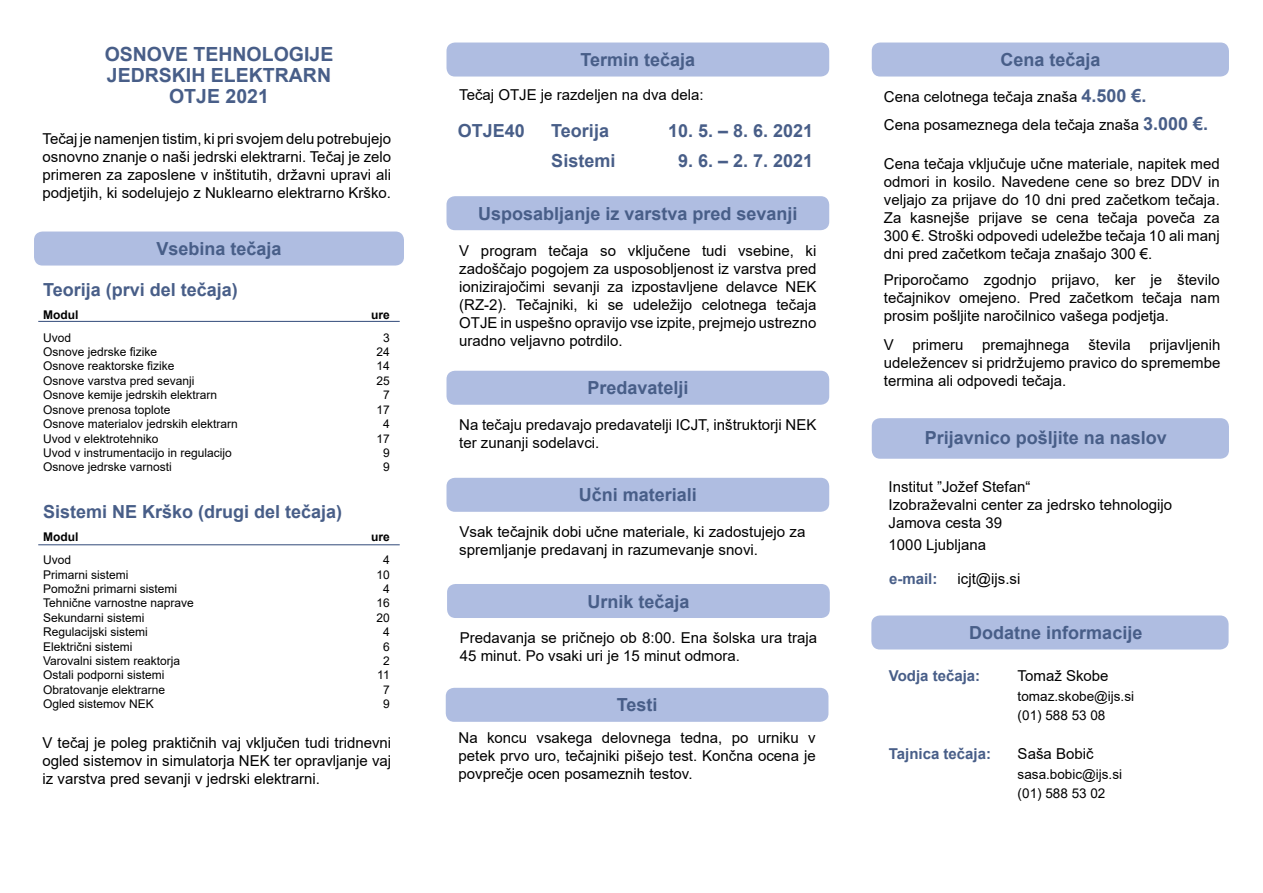
<style>
.page{position:relative;width:1263px;height:893px;background:#fff}
.page>*{position:absolute;margin:0;border:0;box-sizing:border-box;transform-origin:0 0}
.t1{font:700 19.5px/21px "Arial";color:#485e88;text-align:center}
.t2{font:700 18px "Arial";color:#485e88}
.t3{font:15px/18px "Arial";color:#000;text-align:justify}
.t4{font:700 15px "Arial";color:#485e88}
.t5{font:13.5px/19.5px "Arial";color:#000}
.t6{font:12px "Arial";color:#000}
.t7{font:700 12px "Arial";color:#000}
.s1{font-weight:700;font-size:18px;color:#485e88}
</style>
<div class="page">
<div style="left:34px;top:232px;width:370px;height:34px;background:#afbde1;border-radius:9px"></div>
<div style="left:446px;top:43px;width:383px;height:34px;background:#afbde1;border-radius:9px"></div>
<div style="left:447px;top:584px;width:383px;height:34px;background:#afbde1;border-radius:9px"></div>
<div style="left:872px;top:43px;width:357px;height:34px;background:#afbde1;border-radius:9px"></div>
<div style="left:446px;top:371px;width:383px;height:34px;background:#afbde1;border-radius:9px"></div>
<div style="left:446px;top:196px;width:383px;height:34px;background:#afbde1;border-radius:9px"></div>
<div style="left:446px;top:478px;width:383px;height:34px;background:#afbde1;border-radius:9px"></div>
<div style="left:446px;top:688px;width:382px;height:34px;background:#afbde1;border-radius:9px"></div>
<hr style="left:38px;top:321px;width:362px;height:1px;background:#485e88">
<hr style="left:38px;top:544px;width:362px;height:1px;background:#485e88">
<div style="left:871px;top:615px;width:357px;height:34px;background:#afbde1;border-radius:9px"></div>
<div style="left:872px;top:418px;width:357px;height:41px;background:#afbde1;border-radius:9px"></div>
<h1 class="t1" style="left:105px;top:44px;width:230px">OSNOVE TEHNOLOGIJE<br>JEDRSKIH ELEKTRARN<br>OTJE 2021</h1>
<p class="t3" style="left:43px;top:129px;width:350px">Tečaj je namenjen tistim, ki pri svojem delu potrebujejo osnovno znanje o naši jedrski elektrarni. Tečaj je zelo primeren za zaposlene v inštitutih, državni upravi ali podjetjih, ki sodelujejo z Nuklearno elektrarno Krško.</p>
<p class="t2" style="left:156px;top:236px;width:127px">Vsebina tečaja</p>
<p class="t2" style="left:43px;top:277px;width:196px">Teorija (prvi del tečaja)</p>
<p class="t7" style="left:43px;top:306px;width:37px">Modul</p>
<p class="t7" style="left:371px;top:306px;width:20px">ure</p>
<p class="t6" style="left:43px;top:329px;width:30px">Uvod</p>
<p class="t6" style="left:383px;top:329px;width:8px">3</p>
<p class="t6" style="left:43px;top:344px;width:116px">Osnove jedrske fizike</p>
<p class="t6" style="left:376px;top:344px;width:15px">24</p>
<p class="t6" style="left:43px;top:358px;width:133px">Osnove reaktorske fizike</p>
<p class="t6" style="left:376px;top:358px;width:15px">14</p>
<p class="t6" style="left:43px;top:372px;width:153px">Osnove varstva pred sevanji</p>
<p class="t6" style="left:376px;top:372px;width:15px">25</p>
<p class="t6" style="left:43px;top:387px;width:176px">Osnove kemije jedrskih elektrarn</p>
<p class="t6" style="left:383px;top:387px;width:8px">7</p>
<p class="t6" style="left:43px;top:401px;width:129px">Osnove prenosa toplote</p>
<p class="t6" style="left:376px;top:401px;width:15px">17</p>
<p class="t6" style="left:43px;top:416px;width:196px">Osnove materialov jedrskih elektrarn</p>
<p class="t6" style="left:383px;top:416px;width:8px">4</p>
<p class="t6" style="left:43px;top:430px;width:117px">Uvod v elektrotehniko</p>
<p class="t6" style="left:376px;top:430px;width:15px">17</p>
<p class="t6" style="left:43px;top:444px;width:190px">Uvod v instrumentacijo in regulacijo</p>
<p class="t6" style="left:383px;top:444px;width:8px">9</p>
<p class="t6" style="left:43px;top:459px;width:130px">Osnove jedrske varnosti</p>
<p class="t6" style="left:383px;top:459px;width:8px">9</p>
<p class="t2" style="left:43px;top:499px;width:301px">Sistemi NE Krško (drugi del tečaja)</p>
<p class="t7" style="left:43px;top:529px;width:37px">Modul</p>
<p class="t7" style="left:371px;top:529px;width:20px">ure</p>
<p class="t6" style="left:43px;top:552px;width:30px">Uvod</p>
<p class="t6" style="left:383px;top:552px;width:8px">4</p>
<p class="t6" style="left:43px;top:566px;width:87px">Primarni sistemi</p>
<p class="t6" style="left:376px;top:566px;width:15px">10</p>
<p class="t6" style="left:43px;top:581px;width:136px">Pomožni primarni sistemi</p>
<p class="t6" style="left:383px;top:581px;width:8px">4</p>
<p class="t6" style="left:43px;top:595px;width:152px">Tehnične varnostne naprave</p>
<p class="t6" style="left:376px;top:595px;width:15px">16</p>
<p class="t6" style="left:43px;top:609px;width:103px">Sekundarni sistemi</p>
<p class="t6" style="left:376px;top:609px;width:15px">20</p>
<p class="t6" style="left:43px;top:624px;width:106px">Regulacijski sistemi</p>
<p class="t6" style="left:383px;top:624px;width:8px">4</p>
<p class="t6" style="left:43px;top:638px;width:91px">Električni sistemi</p>
<p class="t6" style="left:383px;top:638px;width:8px">6</p>
<p class="t6" style="left:43px;top:653px;width:139px">Varovalni sistem reaktorja</p>
<p class="t6" style="left:383px;top:653px;width:8px">2</p>
<p class="t6" style="left:43px;top:667px;width:123px">Ostali podporni sistemi</p>
<p class="t6" style="left:377px;top:667px;width:14px">11</p>
<p class="t6" style="left:43px;top:681px;width:124px">Obratovanje elektrarne</p>
<p class="t6" style="left:383px;top:681px;width:8px">7</p>
<p class="t6" style="left:43px;top:696px;width:112px">Ogled sistemov NEK</p>
<p class="t6" style="left:383px;top:696px;width:8px">9</p>
<p class="t3" style="left:43px;top:734px;width:350px">V tečaj je poleg praktičnih vaj vključen tudi tridnevni ogled sistemov in simulatorja NEK ter opravljanje vaj iz varstva pred sevanji v jedrski elektrarni.</p>
<p class="t2" style="left:580px;top:47px;width:116px">Termin tečaja</p>
<p class="t3" style="left:459px;top:86px;width:246px">Tečaj OTJE je razdeljen na dva dela:</p>
<p class="t2" style="left:458px;top:118px;width:69px">OTJE40</p>
<p class="t2" style="left:551px;top:118px;width:59px">Teorija</p>
<p class="t2" style="left:668px;top:118px;width:147px">10. 5. – 8. 6. 2021</p>
<p class="t2" style="left:551px;top:148px;width:66px">Sistemi</p>
<p class="t2" style="left:678px;top:148px;width:137px">9. 6. – 2. 7. 2021</p>
<p class="t2" style="left:478px;top:201px;width:321px">Usposabljanje iz varstva pred sevanji</p>
<p class="t3" style="left:459px;top:242px;width:359px">V program tečaja so vključene tudi vsebine, ki zadoščajo pogojem za usposobljenost iz varstva pred ionizirajočimi sevanji za izpostavljene delavce NEK (RZ-2). Tečajniki, ki se udeležijo celotnega tečaja OTJE in uspešno opravijo vse izpite, prejmejo ustrezno uradno veljavno potrdilo.</p>
<p class="t2" style="left:587px;top:375px;width:103px">Predavatelji</p>
<p class="t3" style="left:459px;top:416px;width:359px">Na tečaju predavajo predavatelji ICJT, inštruktorji NEK ter zunanji sodelavci.</p>
<p class="t2" style="left:579px;top:482px;width:120px">Učni materiali</p>
<p class="t3" style="left:459px;top:522px;width:348px">Vsak tečajnik dobi učne materiale, ki zadostujejo za spremljanje predavanj in razumevanje snovi.</p>
<p class="t2" style="left:587px;top:588px;width:104px">Urnik tečaja</p>
<p class="t3" style="left:460px;top:628px;width:359px">Predavanja se pričnejo ob 8:00. Ena šolska ura traja<br>45 minut. Po vsaki uri je 15 minut odmora.</p>
<p class="t2" style="left:617px;top:692px;width:42px">Testi</p>
<p class="t3" style="left:458px;top:729px;width:359px">Na koncu vsakega delovnega tedna, po urniku v petek prvo uro, tečajniki pišejo test. Končna ocena je povprečje ocen posameznih testov.</p>
<p class="t2" style="left:1000px;top:47px;width:102px">Cena tečaja</p>
<p class="t3" style="left:884px;top:83px;width:326px;line-height:27.3px">Cena celotnega tečaja znaša <span class="s1">4.500 €.<br></span>Cena posameznega dela tečaja znaša <span class="s1">3.000 €.</span></p>
<p class="t3" style="left:884px;top:155px;width:337px">Cena tečaja vključuje učne materiale, napitek med odmori in kosilo. Navedene cene so brez DDV in veljajo za prijave do 10 dni pred začetkom tečaja.<br>Za kasnejše prijave se cena tečaja poveča za 300 €. Stroški odpovedi udeležbe tečaja 10 ali manj dni pred začetkom tečaja znašajo 300 €.</p>
<p class="t3" style="left:884px;top:271px;width:337px">Priporočamo zgodnjo prijavo, ker je število tečajnikov omejeno. Pred začetkom tečaja nam prosim pošljite naročilnico vašega podjetja.</p>
<p class="t3" style="left:884px;top:336px;width:338px">V primeru premajhnega števila prijavljenih udeležencev si pridržujemo pravico do spremembe termina ali odpovedi tečaja.</p>
<p class="t2" style="left:925px;top:425px;width:244px">Prijavnico pošljite na naslov</p>
<p class="t3" style="left:889px;top:477px;width:285px;text-align:left">Institut ”Jožef Stefan“<br>Izobraževalni center za jedrsko tehnologijo<br>Jamova cesta 39</p>
<p class="t3" style="left:889px;top:535px;width:99px">1000 Ljubljana</p>
<p class="t4" style="left:889px;top:568px;width:50px">e-mail:</p>
<p class="t3" style="left:958px;top:569px;width:64px">icjt@ijs.si</p>
<p class="t2" style="left:969px;top:620px;width:175px">Dodatne informacije</p>
<p class="t4" style="left:889px;top:665px;width:93px">Vodja tečaja:</p>
<p class="t3" style="left:1018px;top:667px;width:92px">Tomaž Skobe</p>
<p class="t5" style="left:1018px;top:686px;width:118px">tomaz.skobe@ijs.si (01) 588 53 08</p>
<p class="t4" style="left:889px;top:743px;width:104px">Tajnica tečaja:</p>
<p class="t3" style="left:1018px;top:745px;width:77px">Saša Bobič</p>
<p class="t5" style="left:1018px;top:764px;width:106px">sasa.bobic@ijs.si (01) 588 53 02</p>
</div>
